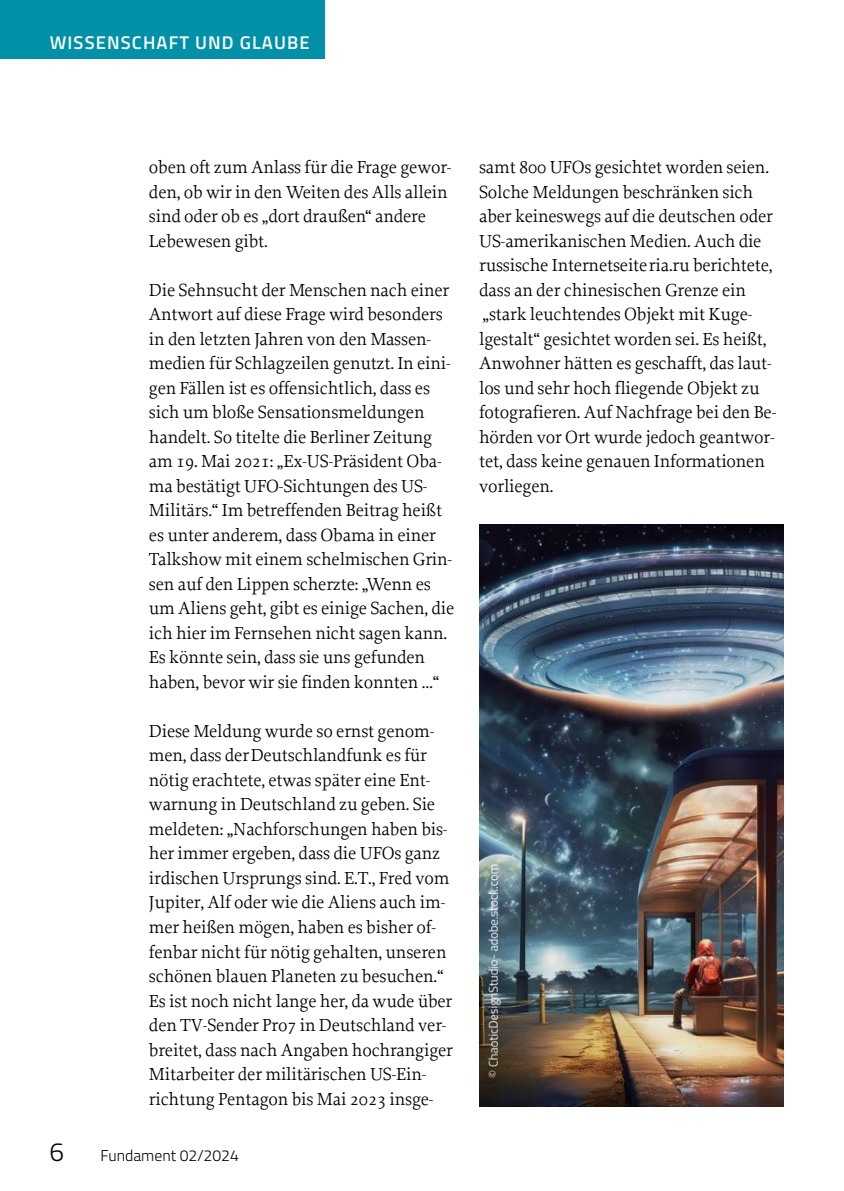
<style>
.page{position:relative;width:844px;height:1191px;background:#fff}
.page>*{position:absolute;margin:0;border:0;box-sizing:border-box;transform-origin:0 0}
.t1{font:300 26.25px "Titillium";color:#000}
.t2{font:18.38px/24.5px "Proforma";letter-spacing:-.01em;color:#000}
.t3{font:600 18.38px "Titillium";letter-spacing:.06em;color:#fff}
.t4{font:300 15.75px "Titillium";color:#000}
.s1{font-style:inherit}
</style>
<div class="page">
<img style="left:479px;top:525px;width:304px;height:581px">
<div style="left:0;top:0;width:324px;height:58px;background:#0091a8"></div>
<p class="t3" style="left:50px;top:28px;width:261px">WISSENSCHAFT UND GLAUBE</p>
<p class="t2" style="left:149px;top:155px;width:304px">oben oft zum Anlass für die Frage gewor&shy;den, ob wir in den Weiten des Alls allein sind oder ob es „dort draußen“ andere<br>Lebewesen gibt.</p>
<p class="t2" style="left:149px;top:277px;width:307px">Die Sehnsucht der Menschen nach einer Antwort auf diese Frage wird besonders in den letzten Jahren von den Massen&shy;medien für Schlagzeilen genutzt. In eini&shy;gen Fällen ist es offensichtlich, dass es sich um bloße Sensationsmeldungen handelt. So titelte die Berliner Zeitung am 19. Mai 2021: „Ex-US-Präsident Oba&shy;ma bestätigt UFO-Sichtungen des US-Militärs.“ Im betreffenden Beitrag heißt es unter anderem, dass Obama in einer Talkshow mit einem schelmischen Grin&shy;sen auf den Lippen scherzte: „Wenn es um Aliens geht, gibt es einige Sachen, die ich hier im Fernsehen nicht sagen kann.<br>Es könnte sein, dass sie uns gefunden haben, bevor wir sie finden konnten …“</p>
<p class="t2" style="left:149px;top:718px;width:305px">Diese Meldung wurde so ernst genom&shy;men, dass der <span class="s1">Deutschlandfunk es</span> für nötig erachtete, etwas später eine Ent&shy;warnung in Deutschland zu geben. Sie meldeten: „Nachforschungen haben bis&shy;her immer ergeben, dass die UFOs ganz irdischen Ursprungs sind. E.T., Fred vom Jupiter, Alf oder wie die Aliens auch im&shy;mer heißen mögen, haben es bisher of&shy;fenbar nicht für nötig gehalten, unseren schönen blauen Planeten zu besuchen.“ Es ist noch nicht lange her, da wude über den TV-Sender <span class="s1">Pro7 in Deutschl</span>and ver&shy;breitet, dass nach Angaben hochrangiger Mitarbeiter der militärischen US-Ein&shy;richtung Pentagon bis Mai 2023 insge-</p>
<h1 class="t1" style="left:50px;top:1132px;width:16px">6</h1>
<p class="t4" style="left:100px;top:1143px;width:140px">Fundament 02/2024</p>
<p class="t2" style="left:479px;top:155px;width:299px">samt 800 UFOs gesichtet worden seien.<br>Solche Meldungen beschränken sich aber keineswegs auf die deutschen oder US-amerikanischen Medien. Auch die russische Internetseite ria.ru berichtete, dass an der chinesischen Grenze ein „stark leuchtendes Objekt mit Kuge&shy;lgestalt“ gesichtet worden sei. Es heißt, Anwohner hätten es geschafft, das laut&shy;los und sehr hoch fliegende Objekt zu fotografieren. Auf Nachfrage bei den Be&shy;hörden vor Ort wurde jedoch geantwor&shy;tet, dass keine genauen Informationen vorliegen.</p>
</div>
